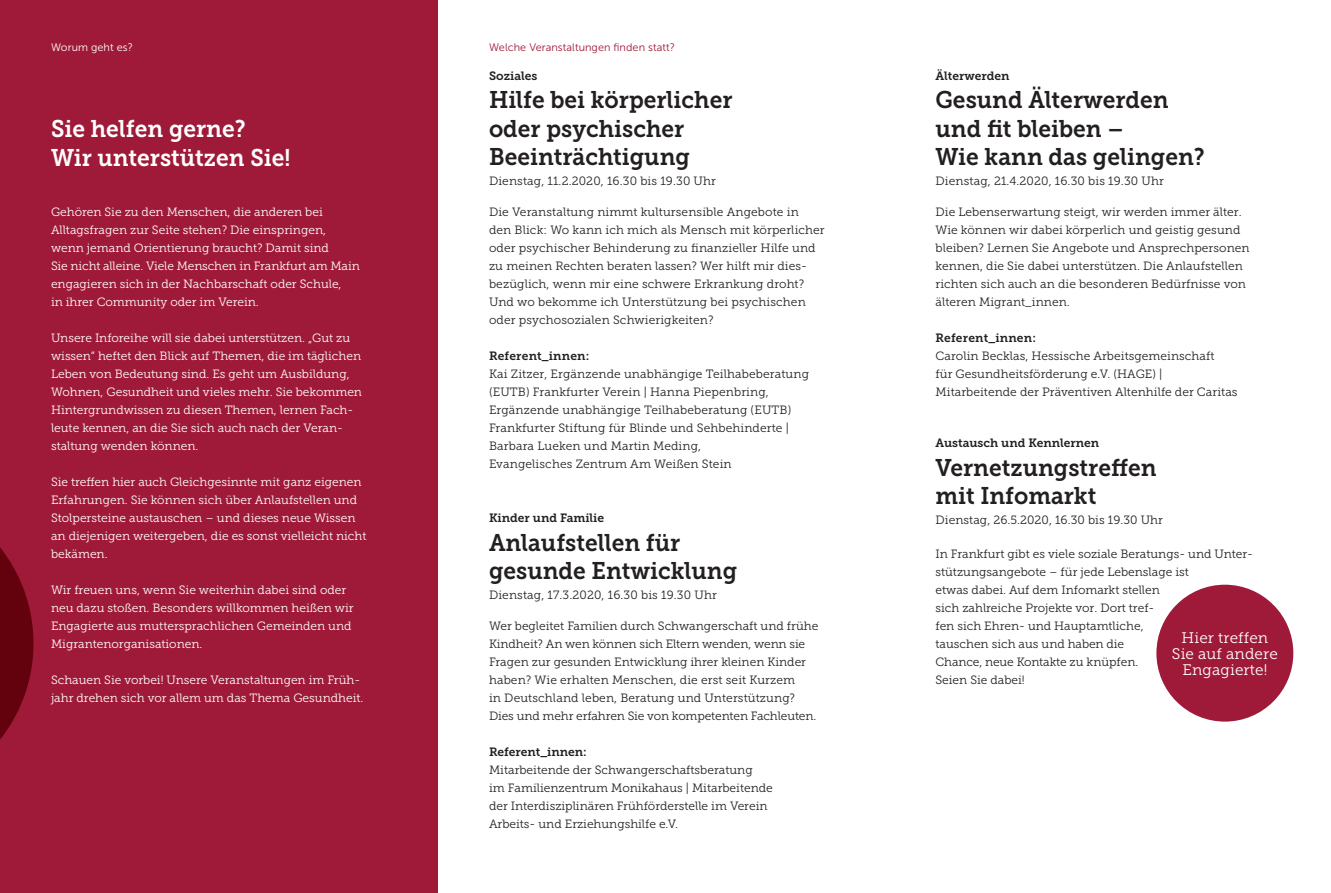
<style>
.page{position:relative;width:1331px;height:893px;background:#fff}
.page>*{position:absolute;margin:0;border:0;box-sizing:border-box;transform-origin:0 0}
.Fließtext{font:24px/28.5px "Museo Slab 700";color:#231f20;scale:.95 1}
.Fließtext-2{font:24px/28.5px "Museo Slab 700";color:#fff;scale:.95 1}
.Fließtext-3{font:15.3px/16px "Museo Slab 300";letter-spacing:.01em;color:#fff;text-align:center}
.Fließtext-4{font:12px/18px "Museo Slab 300";letter-spacing:.005em;color:#231f20}
.Fließtext-5{font:12px/18px "Museo Slab 300";color:#fff}
.Fließtext-6{font:12px "Museo Slab 700";color:#231f20}
.Fließtext-7{font:10.8px "Museo Sans 300";letter-spacing:.005em;color:#9f1a38}
.Kopfzeile{font:10.8px "Museo Sans 300";letter-spacing:.005em;color:#fff}
.s1{font-family:"Museo Slab 700"}
</style>
<div class="page">
<div style="left:0;top:0;width:438px;height:893px;background:#9f1a38"></div>
<svg style="left:0;top:547px;width:33px;height:192px"></svg>
<div style="left:1156px;top:585px;width:137px;height:137px;background:#9f1a38;border-radius:50%"></div>
<p class="Kopfzeile" style="left:51px;top:41px;width:83px">Worum geht es?</p>
<p class="Fließtext-2" style="left:51px;top:115px;width:254px">Sie helfen gerne?<br>Wir unterstützen Sie!</p>
<p class="Fließtext-5" style="left:51px;top:203px;width:310px">Gehören Sie zu den Menschen, die anderen bei Alltagsfragen zur Seite stehen? Die einspringen, wenn jemand Orientierung braucht? Damit sind<br>Sie nicht alleine. Viele Menschen in Frankfurt am Main engagieren sich in der Nachbarschaft oder Schule,<br>in ihrer Community oder im Verein.</p>
<p class="Fließtext-5" style="left:51px;top:329px;width:313px">Unsere Inforeihe will sie dabei unterstützen. „Gut zu wissen“ heftet den Blick auf Themen, die im täglichen Leben von Bedeutung sind. Es geht um Ausbildung, Wohnen, Gesundheit und vieles mehr. Sie bekommen Hintergrundwissen zu diesen Themen, lernen Fach&shy;leute kennen, an die Sie sich auch nach der Veran&shy;staltung wenden können.</p>
<p class="Fließtext-5" style="left:51px;top:473px;width:317px">Sie treffen hier auch Gleichgesinnte mit ganz eigenen Erfahrungen. Sie können sich über Anlaufstellen und Stolpersteine austauschen – und dieses neue Wissen an diejenigen weitergeben, die es sonst vielleicht nicht bekämen.</p>
<p class="Fließtext-5" style="left:51px;top:581px;width:304px">Wir freuen uns, wenn Sie weiterhin dabei sind oder neu dazu stoßen. Besonders willkommen heißen wir Engagierte aus muttersprachlichen Gemeinden und Migrantenorganisationen.</p>
<p class="Fließtext-5" style="left:51px;top:671px;width:314px">Schauen Sie vorbei! Unsere Veranstaltungen im Früh&shy;jahr drehen sich vor allem um das Thema Gesundheit.</p>
<p class="Fließtext-7" style="left:489px;top:41px;width:188px">Welche Veranstaltungen finden statt?</p>
<p class="Fließtext-6" style="left:489px;top:69px;width:50px">Soziales</p>
<p class="Fließtext" style="left:489px;top:86px;width:258px">Hilfe bei körperlicher oder psychischer<br>Beeinträchtigung</p>
<p class="Fließtext-4" style="left:489px;top:172px;width:229px">Dienstag, 11.2.2020, 16.30 bis 19.30 Uhr</p>
<p class="Fließtext-4" style="left:489px;top:203px;width:337px">Die Veranstaltung nimmt kultursensible Angebote in<br>den Blick: Wo kann ich mich als Mensch mit körperlicher oder psychischer Behinderung zu finanzieller Hilfe und zu meinen Rechten beraten lassen? Wer hilft mir dies&shy;bezüglich, wenn mir eine schwere Erkrankung droht?<br>Und wo bekomme ich Unterstützung bei psychischen oder psychosozialen Schwierigkeiten?</p>
<p class="Fließtext-4" style="left:489px;top:347px;width:321px"><span class="s1">Referent_innen:<br></span>Kai Zitzer, Ergänzende unabhängige Teilhabeberatung (EUTB) Frankfurter Verein | Hanna Piepenbring, Ergänzende unabhängige Teilhabeberatung (EUTB)<br>Frankfurter Stiftung für Blinde und Sehbehinderte | Barbara Lueken und Martin Meding,<br>Evangelisches Zentrum Am Weißen Stein</p>
<p class="Fließtext-6" style="left:489px;top:511px;width:117px">Kinder und Familie</p>
<p class="Fließtext" style="left:489px;top:528px;width:263px">Anlaufstellen für gesunde Entwicklung</p>
<p class="Fließtext-4" style="left:489px;top:585px;width:229px">Dienstag, 17.3.2020, 16.30 bis 19.30 Uhr</p>
<p class="Fließtext-4" style="left:489px;top:617px;width:331px">Wer begleitet Familien durch Schwangerschaft und frühe Kindheit? An wen können sich Eltern wenden, wenn sie Fragen zur gesunden Entwicklung ihrer kleinen Kinder haben? Wie erhalten Menschen, die erst seit Kurzem<br>in Deutschland leben, Beratung und Unterstützung?<br>Dies und mehr erfahren Sie von kompetenten Fachleuten.</p>
<p class="Fließtext-4" style="left:489px;top:743px;width:285px"><span class="s1">Referent_innen:<br></span>Mitarbeitende der Schwangerschaftsberatung<br>im Familienzentrum Monikahaus | Mitarbeitende der Interdisziplinären Frühförderstelle im Verein Arbeits- und Erziehungshilfe e.V.</p>
<p class="Fließtext-6" style="left:935px;top:69px;width:76px">Älterwerden</p>
<p class="Fließtext" style="left:935px;top:86px;width:285px">Gesund Älterwerden und fit bleiben –<br>Wie kann das gelingen?</p>
<p class="Fließtext-4" style="left:935px;top:172px;width:230px">Dienstag, 21.4.2020, 16.30 bis 19.30 Uhr</p>
<p class="Fließtext-4" style="left:935px;top:203px;width:316px">Die Lebenserwartung steigt, wir werden immer älter.<br>Wie können wir dabei körperlich und geistig gesund bleiben? Lernen Sie Angebote und Ansprechpersonen kennen, die Sie dabei unterstützen. Die Anlaufstellen richten sich auch an die besonderen Bedürfnisse von älteren Migrant_innen.</p>
<p class="Fließtext-4" style="left:935px;top:329px;width:303px"><span class="s1">Referent_innen:<br></span>Carolin Becklas, Hessische Arbeitsgemeinschaft<br>für Gesundheitsförderung e.V. (HAGE) | Mitarbeitende der Präventiven Altenhilfe der Caritas</p>
<p class="Fließtext-6" style="left:935px;top:436px;width:165px">Austausch und Kennlernen</p>
<p class="Fließtext" style="left:935px;top:453px;width:234px">Vernetzungstreffen mit Infomarkt</p>
<p class="Fließtext-4" style="left:935px;top:510px;width:229px">Dienstag, 26.5.2020, 16.30 bis 19.30 Uhr</p>
<p class="Fließtext-4" style="left:935px;top:545px;width:319px">In Frankfurt gibt es viele soziale Beratungs- und Unter&shy;stützungsangebote – für jede Lebenslage ist<br>etwas dabei. Auf dem Infomarkt stellen<br>sich zahlreiche Projekte vor. Dort tref-<br>fen sich Ehren- und Hauptamtliche,<br>tauschen sich aus und haben die<br>Chance, neue Kontakte zu knüpfen.<br>Seien Sie dabei!</p>
<p class="Fließtext-3" style="left:1172px;top:630px;width:107px">Hier treffen<br>Sie auf andere<br>Engagierte!</p>
</div>
